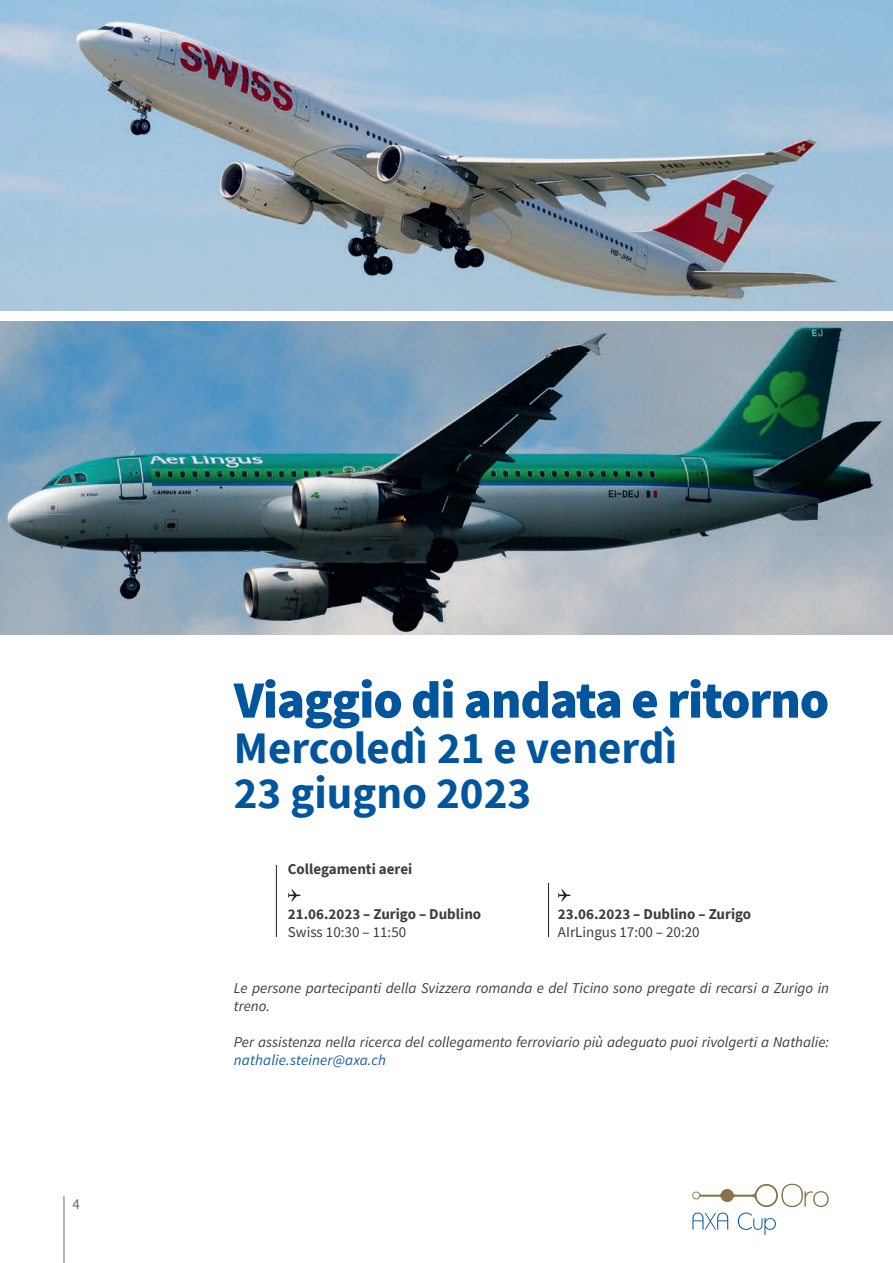
<style>
.page{position:relative;width:893px;height:1263px;background:#fff}
.page>*{position:absolute;margin:0;border:0;box-sizing:border-box;transform-origin:0 0}
.t1{font:900 52.5px "Source Sans Pro";letter-spacing:-.02em;color:#01559d}
.t2{font:700 45px/45px "Source Sans Pro";color:#01559d}
.t3{font:italic 15px/18px "Source Sans Pro";color:#3e3e3f}
.t4{font:700 15px "Source Sans Pro";color:#3e3e3f}
.t5{font:15px "Source Sans Pro";color:#3e3e3f}
.t6{font:italic 15px "Source Sans Pro";letter-spacing:.01em;color:#175d9e}
.t7{font:15px "Source Sans Pro";color:#676a6a}
</style>
<div class="page">
<img style="left:0;top:321px;width:893px;height:313px">
<img style="left:0;top:0;width:893px;height:310px">
<hr style="left:64px;top:1196px;width:1px;height:67px;background:#676a6a">
<svg style="left:692px;top:1184px;width:137px;height:51px"></svg>
<svg style="left:288px;top:889px;width:13px;height:12px"></svg>
<svg style="left:558px;top:889px;width:13px;height:12px"></svg>
<hr style="left:276px;top:865px;width:1px;height:72px;background:#231f20">
<hr style="left:548px;top:883px;width:1px;height:54px;background:#231f20">
<p class="t7" style="left:73px;top:1194px;width:9px">4</p>
<h1 class="t1" style="left:234px;top:664px;width:597px">Viaggio di andata e ritorno</h1>
<h2 class="t2" style="left:234px;top:724px;width:445px">Mercoledì 21 e venerdì<br>23 giugno 2023</h2>
<p class="t4" style="left:288px;top:859px;width:126px">Collegamenti aerei</p>
<p class="t4" style="left:288px;top:904px;width:195px">21.06.2023 – Zurigo – Dublino</p>
<p class="t4" style="left:558px;top:904px;width:195px">23.06.2023 – Dublino – Zurigo</p>
<p class="t5" style="left:288px;top:923px;width:120px">Swiss 10:30 – 11:50</p>
<p class="t5" style="left:558px;top:923px;width:143px">AIrLingus 17:00 – 20:20</p>
<p class="t3" style="left:234px;top:979px;width:597px">Le persone partecipanti della Svizzera romanda e del Ticino sono pregate di recarsi a Zurigo in treno.</p>
<p class="t3" style="left:234px;top:1033px;width:597px">Per assistenza nella ricerca del collegamento ferroviario più adeguato puoi rivolgerti a Nathalie:</p>
<p class="t6" style="left:234px;top:1050px;width:154px">nathalie.steiner@axa.ch</p>
</div>
